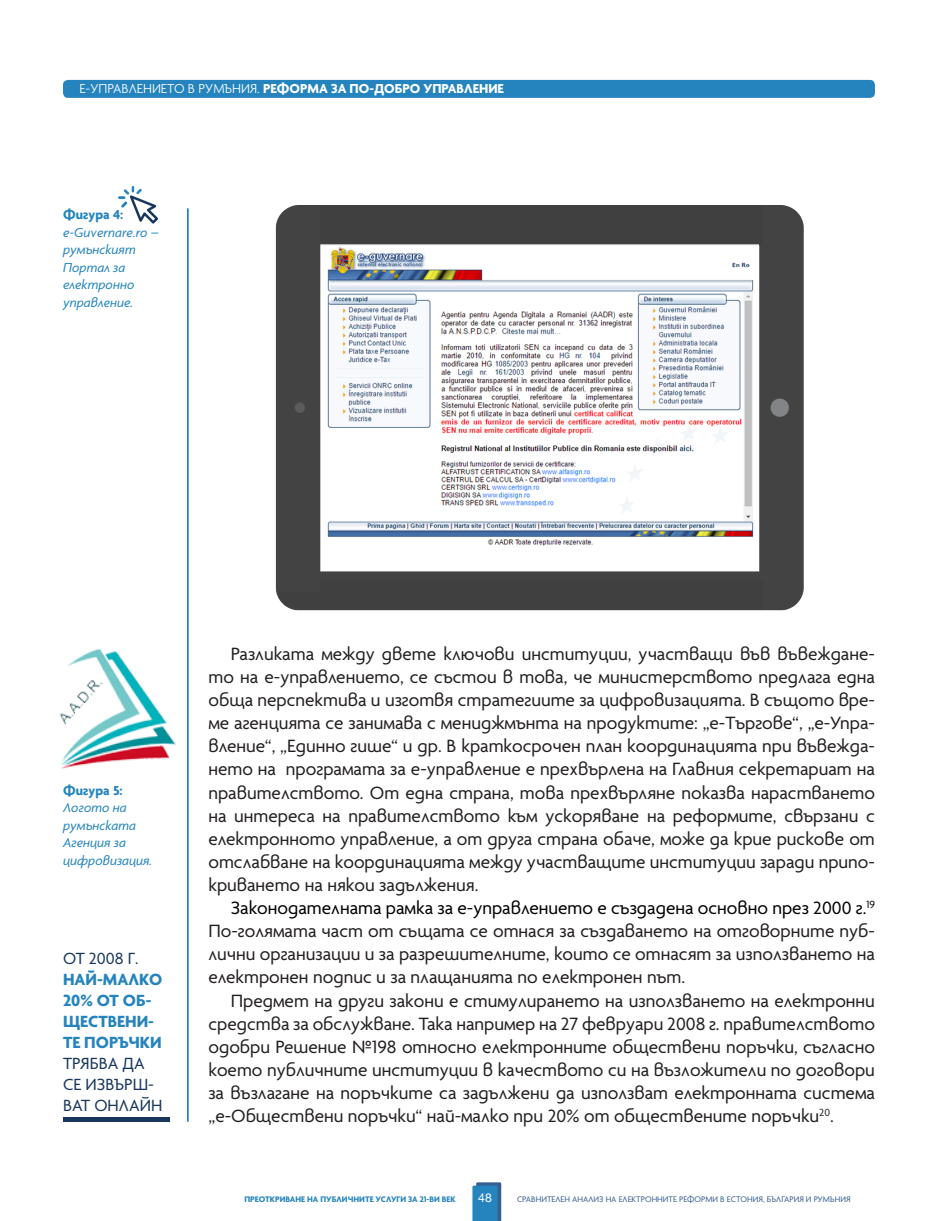
<style>
.page{position:relative;width:938px;height:1221px;background:#fff}
.page>*{position:absolute;margin:0;border:0;box-sizing:border-box;transform-origin:0 0}
.t1{font:19.25px/23.1px "Agenda Bg";color:#231f20;text-align:justify}
.t2{font:700 17.5px/21px "Agenda Bg";color:#2584bd}
.Figure{font:italic 14px/17.5px "Agenda Bg";color:#2584bd}
.Heading_2{font:700 14px "Agenda Bg";color:#fff}
.t3{font:12.25px "Helvetica Neue";color:#fff}
.t4{font:8.75px "Agenda Bg";color:#365f91}
.t5{font:700 8.75px "Agenda Bg";color:#2584bd}
.s1{font-weight:300}
.s2{font-weight:700;font-style:normal}
.s3{font-weight:400;color:#17365d}
.s4{color:#000}
</style>
<div class="page">
<svg style="left:472px;top:1182px;width:29px;height:38px"></svg>
<div style="left:63px;top:80px;width:812px;height:18px;background:#2584bd;border-radius:5px"></div>
<img style="left:275px;top:205px;width:529px;height:406px">
<img style="left:60px;top:648px;width:116px;height:121px">
<svg style="left:118px;top:186px;width:40px;height:37px"></svg>
<hr style="left:187px;top:208px;width:2px;height:913px;background:#2584bd">
<div style="left:63px;top:1116px;width:106px;height:5px;background:#17365d"></div>
<p class="Heading_2" style="left:79px;top:81px;width:426px"><span class="s1">Е-УПРАВЛЕНИЕТО В РУМЪНИЯ.</span> РЕФОРМА ЗА ПО-ДОБРО УПРАВЛЕНИЕ</p>
<p class="Figure" style="left:63px;top:206px;width:97px"><span class="s2">Фигура 4: </span>e-Guvernare.ro – румънският<br>Портал за електронно управление.</p>
<p class="Figure" style="left:63px;top:781px;width:91px"><span class="s2">Фигура 5:<br></span>Логото на румънската<br>Агенция за цифровизация.</p>
<p class="t2" style="left:63px;top:947px;width:101px"><span class="s3">ОТ 2008 Г.<br></span>НАЙ-МАЛКО<br>20% ОТ ОБ-<br>ЩЕСТВЕНИ-<br>ТЕ ПОРЪЧКИ<br><span class="s3">ТРЯБВА ДА<br>СЕ ИЗВЪРШ-<br>ВАТ ОНЛАЙН</span></p>
<p class="t1" style="left:208px;top:642px;width:668px;text-indent:22px">Разликата между двете ключови институции, участващи във въвеждане&shy;то на е-управлението, се състои в това, че министерството предлага една обща перспектива и изготвя стратегиите за цифровизацията. В същото вре&shy;ме агенцията се занимава с мениджмънта на продуктите: „e-Търгове“, „e-Упра&shy;вление“, „Единно гише“ и др. В краткосрочен план координацията при въвежда&shy;нето на програмата за е-управление е прехвърлена на Главния секретариат на правителството. От една страна, това прехвърляне показва нарастването на интереса на правителството към ускоряване на реформите, свързани с електронното управление, а от друга страна обаче, може да крие рискове от отслабване на координацията между участващите институции заради припо&shy;криването на някои задължения.</p>
<p class="t1" style="left:208px;top:896px;width:668px;text-indent:22px"><span class="s4">Законодателната рамка за е-управлението е създадена основно през 2000 г.</span><sup>19<br></sup>По-голямата част от същата се отнася за създаването на отговорните пуб&shy;лични организации и за разрешителните, които се отнасят за използването на електронен подпис и за плащанията по електронен път.</p>
<p class="t1" style="left:208px;top:988px;width:668px;text-indent:22px">Предмет на други закони е стимулирането на използването на електронни средства за обслужване. Така например на 27 февруари 2008 г. правителството одобри Решение №198 относно електронните обществени поръчки, съгласно което публичните институции в качеството си на възложители по договори за възлагане на поръчките са задължени да използват електронната система „е-Обществени поръчки“ най-малко при 20% от обществените поръчки<sup>20</sup>.</p>
<p class="t5" style="left:244px;top:1193px;width:213px">ПРЕОТКРИВАНЕ НА ПУБЛИЧНИТЕ УСЛУГИ ЗА 21-ВИ ВЕК</p>
<p class="t3" style="left:478px;top:1186px;width:15px">48</p>
<p class="t4" style="left:517px;top:1193px;width:335px">СРАВНИТЕЛЕН АНАЛИЗ НА ЕЛЕКТРОННИТЕ РЕФОРМИ В ЕСТОНИЯ, БЪЛГАРИЯ И РУМЪНИЯ</p>
</div>
